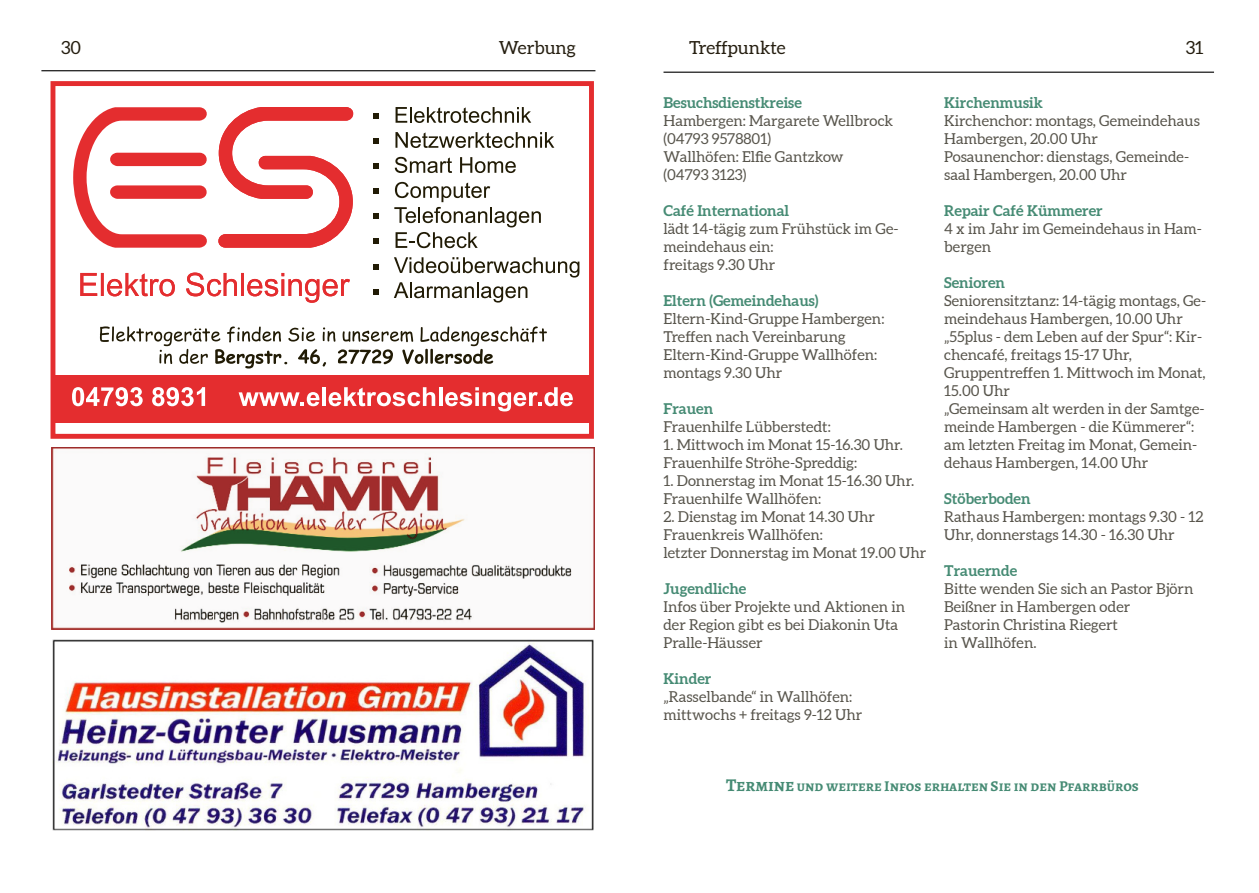
<style>
.page{position:relative;width:1259px;height:893px;background:#fff}
.page>*{position:absolute;margin:0;border:0;box-sizing:border-box;transform-origin:0 0}
.t1{font:18px "Aleo";color:#251e10}
.t2{font:700 18px "Alegreya SC";color:#468b74}
.t3{font:15px "Aleo";color:#57544b}
.t4{font:700 15px "Aleo";color:#468b74}
.t5{font:700 15px "Alegreya SC";color:#468b74}
</style>
<div class="page">
<hr style="left:41px;top:70px;width:554px;height:1px;background:#000">
<hr style="left:663px;top:72px;width:551px;height:1px;background:#000">
<img style="left:52px;top:447px;width:542px;height:182px">
<svg style="left:80px;top:273px;width:270px;height:30px"></svg>
<svg style="left:218px;top:107px;width:136px;height:141px"></svg>
<svg style="left:73px;top:107px;width:134px;height:141px"></svg>
<svg style="left:100px;top:326px;width:447px;height:42px"></svg>
<div style="left:54px;top:376px;width:537px;height:47px;background:#e42d2f"></div>
<svg style="left:72px;top:387px;width:71px;height:19px"></svg>
<svg style="left:152px;top:387px;width:53px;height:19px"></svg>
<svg style="left:239px;top:392px;width:80px;height:14px"></svg>
<hr style="left:322px;top:387px;width:4px;height:19px;background:#fff">
<svg style="left:329px;top:387px;width:106px;height:19px"></svg>
<hr style="left:439px;top:387px;width:3px;height:19px;background:#fff">
<svg style="left:445px;top:387px;width:128px;height:24px"></svg>
<div style="left:51px;top:81px;width:543px;height:358px;border:5px solid #e42d2f"></div>
<svg style="left:373px;top:138px;width:5px;height:5px"></svg>
<svg style="left:395px;top:132px;width:159px;height:16px"></svg>
<svg style="left:395px;top:107px;width:136px;height:16px"></svg>
<svg style="left:373px;top:114px;width:5px;height:5px"></svg>
<svg style="left:373px;top:189px;width:5px;height:5px"></svg>
<svg style="left:373px;top:214px;width:5px;height:5px"></svg>
<svg style="left:373px;top:264px;width:5px;height:5px"></svg>
<svg style="left:394px;top:182px;width:147px;height:66px"></svg>
<svg style="left:373px;top:239px;width:5px;height:5px"></svg>
<svg style="left:394px;top:257px;width:185px;height:46px"></svg>
<svg style="left:373px;top:289px;width:5px;height:5px"></svg>
<svg style="left:395px;top:157px;width:57px;height:16px"></svg>
<svg style="left:460px;top:157px;width:56px;height:16px"></svg>
<svg style="left:373px;top:164px;width:5px;height:5px"></svg>
<img style="left:53px;top:639px;width:540px;height:191px">
<p class="t1" style="left:61px;top:40px;width:22px">30</p>
<p class="t1" style="left:499px;top:40px;width:79px">Werbung</p>
<p class="t1" style="left:689px;top:40px;width:98px">Treffpunkte</p>
<p class="t1" style="left:1185px;top:40px;width:19px">31</p>
<p class="t4" style="left:663px;top:96px;width:140px">Besuchsdienstkreise</p>
<p class="t3" style="left:663px;top:114px;width:231px">Hambergen: Margarete Wellbrock</p>
<p class="t3" style="left:663px;top:132px;width:109px">(04793 9578801)</p>
<p class="t3" style="left:663px;top:150px;width:181px">Wallhöfen: Elfie Gantzkow</p>
<p class="t3" style="left:663px;top:168px;width:84px">(04793 3123)</p>
<p class="t4" style="left:663px;top:204px;width:127px">Café International</p>
<p class="t3" style="left:663px;top:222px;width:236px">lädt 14-tägig zum Frühstück im Ge-</p>
<p class="t3" style="left:663px;top:240px;width:112px">meindehaus ein:</p>
<p class="t3" style="left:663px;top:258px;width:113px">freitags 9.30 Uhr</p>
<p class="t4" style="left:663px;top:294px;width:156px">Eltern (Gemeindehaus)</p>
<p class="t3" style="left:663px;top:312px;width:222px">Eltern-Kind-Gruppe Hambergen:</p>
<p class="t3" style="left:663px;top:330px;width:184px">Treffen nach Vereinbarung</p>
<p class="t3" style="left:663px;top:348px;width:215px">Eltern-Kind-Gruppe Wallhöfen:</p>
<p class="t3" style="left:663px;top:366px;width:120px">montags 9.30 Uhr</p>
<p class="t4" style="left:663px;top:402px;width:51px">Frauen</p>
<p class="t3" style="left:663px;top:420px;width:169px">Frauenhilfe Lübberstedt:</p>
<p class="t3" style="left:663px;top:438px;width:241px">1. Mittwoch im Monat 15-16.30 Uhr.</p>
<p class="t3" style="left:663px;top:456px;width:195px">Frauenhilfe Ströhe-Spreddig:</p>
<p class="t3" style="left:663px;top:474px;width:252px">1. Donnerstag im Monat 15-16.30 Uhr.</p>
<p class="t3" style="left:663px;top:492px;width:159px">Frauenhilfe Wallhöfen:</p>
<p class="t3" style="left:663px;top:510px;width:213px">2. Dienstag im Monat 14.30 Uhr</p>
<p class="t3" style="left:663px;top:528px;width:161px">Frauenkreis Wallhöfen:</p>
<p class="t3" style="left:663px;top:546px;width:264px">letzter Donnerstag im Monat 19.00 Uhr</p>
<p class="t4" style="left:663px;top:582px;width:84px">Jugendliche</p>
<p class="t3" style="left:663px;top:600px;width:243px">Infos über Projekte und Aktionen in</p>
<p class="t3" style="left:663px;top:618px;width:236px">der Region gibt es bei Diakonin Uta</p>
<p class="t3" style="left:663px;top:636px;width:101px">Pralle-Häusser</p>
<p class="t4" style="left:663px;top:672px;width:49px">Kinder</p>
<p class="t3" style="left:663px;top:690px;width:190px">„Rasselbande“ in Wallhöfen:</p>
<p class="t3" style="left:663px;top:708px;width:200px">mittwochs + freitags 9-12 Uhr</p>
<p class="t4" style="left:944px;top:96px;width:100px">Kirchenmusik</p>
<p class="t3" style="left:944px;top:114px;width:257px">Kirchenchor: montags, Gemeindehaus</p>
<p class="t3" style="left:944px;top:132px;width:155px">Hambergen, 20.00 Uhr</p>
<p class="t3" style="left:944px;top:150px;width:246px">Posaunenchor: dienstags, Gemeinde-</p>
<p class="t3" style="left:944px;top:168px;width:184px">saal Hambergen, 20.00 Uhr</p>
<p class="t4" style="left:944px;top:204px;width:160px">Repair Café Kümmerer</p>
<p class="t3" style="left:944px;top:222px;width:259px">4 x im Jahr im Gemeindehaus in Ham-</p>
<p class="t3" style="left:944px;top:240px;width:48px">bergen</p>
<p class="t4" style="left:944px;top:276px;width:62px">Senioren</p>
<p class="t3" style="left:944px;top:294px;width:263px">Seniorensitztanz: 14-tägig montags, Ge-</p>
<p class="t3" style="left:944px;top:312px;width:240px">meindehaus Hambergen, 10.00 Uhr</p>
<p class="t3" style="left:944px;top:330px;width:259px">„55plus - dem Leben auf der Spur“: Kir-</p>
<p class="t3" style="left:944px;top:348px;width:189px">chencafé, freitags 15-17 Uhr,</p>
<p class="t3" style="left:944px;top:366px;width:263px">Gruppentreffen 1. Mittwoch im Monat,</p>
<p class="t3" style="left:944px;top:384px;width:67px">15.00 Uhr</p>
<p class="t3" style="left:944px;top:402px;width:262px">„Gemeinsam alt werden in der Samtge-</p>
<p class="t3" style="left:944px;top:420px;width:251px">meinde Hambergen - die Kümmerer“:</p>
<p class="t3" style="left:944px;top:438px;width:255px">am letzten Freitag im Monat, Gemein-</p>
<p class="t3" style="left:944px;top:456px;width:205px">dehaus Hambergen, 14.00 Uhr</p>
<p class="t4" style="left:944px;top:492px;width:88px">Stöberboden</p>
<p class="t3" style="left:944px;top:510px;width:261px">Rathaus Hambergen: montags 9.30 - 12</p>
<p class="t3" style="left:944px;top:528px;width:232px">Uhr, donnerstags 14.30 - 16.30 Uhr</p>
<p class="t4" style="left:944px;top:564px;width:74px">Trauernde</p>
<p class="t3" style="left:944px;top:582px;width:251px">Bitte wenden Sie sich an Pastor Björn</p>
<p class="t3" style="left:944px;top:600px;width:187px">Beißner in Hambergen oder</p>
<p class="t3" style="left:944px;top:618px;width:175px">Pastorin Christina Riegert</p>
<p class="t3" style="left:944px;top:636px;width:94px">in Wallhöfen.</p>
<p class="t2" style="left:726px;top:773px;width:70px">Termine</p>
<p class="t5" style="left:797px;top:776px;width:343px">und weitere Infos erhalten Sie in den Pfarrbüros</p>
</div>
